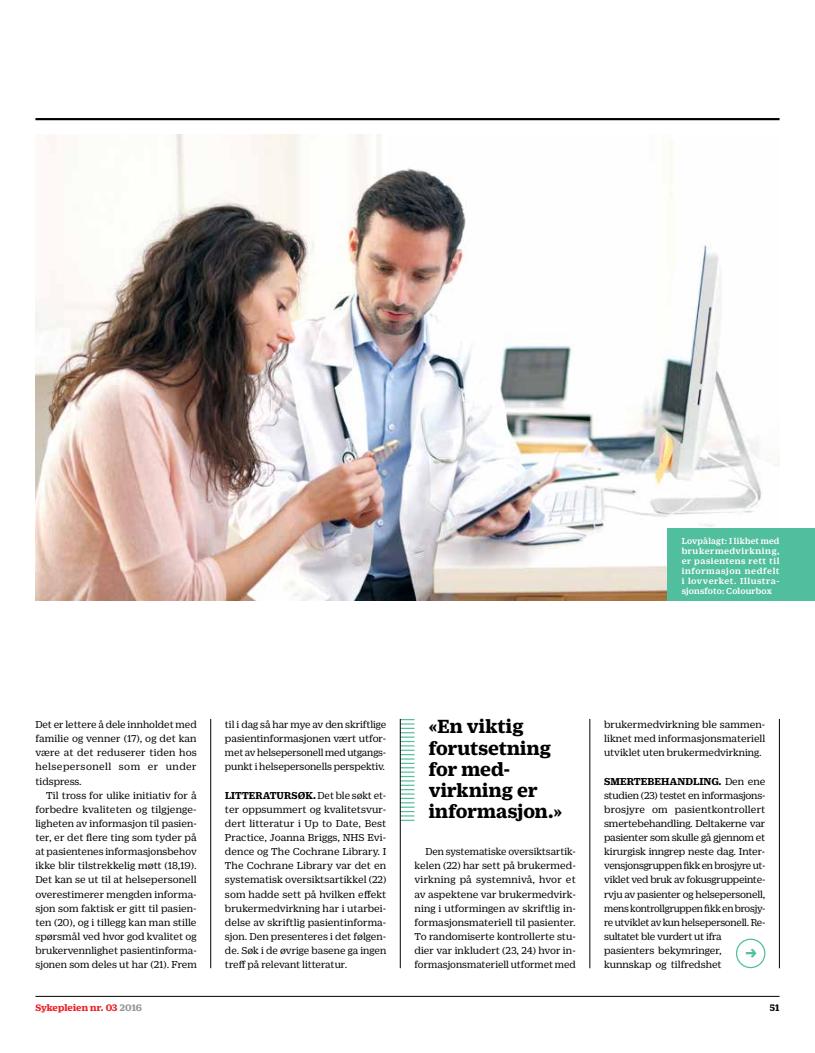
<style>
.page{position:relative;width:815px;height:1053px;background:#fff}
.page>*{position:absolute;margin:0;border:0;box-sizing:border-box;transform-origin:0 0}
.t1{font:700 22.5px "Morgan Sans Cond";color:#51be9d}
.t2{font:700 20.62px/21.2px "Duplicate Ionic";letter-spacing:.005em;color:#000}
.t3{font:10.88px/14.1px "Duplicate Ionic";letter-spacing:-.015em;color:#000;text-align:justify}
.t4{font:700 10.25px "Duplicate Ionic";color:#ed1d24}
.t5{font:700 10.25px "Duplicate Ionic";color:#000}
.t6{font:500 9.38px/10px "Duplicate Ionic";letter-spacing:.04em;color:#fff;text-align:justify}
.s1{font-weight:700}
.s2{color:#939598}
</style>
<div class="page">
<hr style="left:35px;top:996px;width:745px;height:1px;background:#000">
<hr style="left:35px;top:118px;width:745px;height:2px;background:#000">
<img style="left:35px;top:134px;width:745px;height:466px">
<svg style="left:401px;top:719px;width:14px;height:101px"></svg>
<div style="left:668px;top:528px;width:147px;height:72px;background:#51be9d"></div>
<div style="left:736px;top:938px;width:29px;height:30px;border:1px solid #51be9d;border-radius:50%"></div>
<hr style="left:779px;top:719px;width:1px;height:249px;background:#000">
<hr style="left:210px;top:719px;width:1px;height:249px;background:#000">
<hr style="left:400px;top:719px;width:1px;height:249px;background:#000">
<hr style="left:590px;top:719px;width:1px;height:249px;background:#000">
<p class="t6" style="left:682px;top:534px;width:99px">Lovpålagt: I likhet med brukermedvirkning, er pasientens rett til informasjon nedfelt i lovverket. Illustra&shy;sjonsfoto: Colourbox</p>
<p class="t3" style="left:35px;top:716px;width:163px">Det er lettere å dele innholdet med familie og venner (17), og det kan være at det reduserer tiden hos helsepersonell som er under tidspress.</p>
<p class="t3" style="left:35px;top:787px;width:163px;text-indent:11px">Til tross for ulike initiativ for å forbedre kvaliteten og tilgjenge&shy;ligheten av informasjon til pasien&shy;ter, er det flere ting som tyder på at pasientenes informasjonsbehov ikke blir tilstrekkelig møtt (18,19).<br>Det kan se ut til at helsepersonell overestimerer mengden informa&shy;sjon som faktisk er gitt til pasien&shy;ten (20), og i tillegg kan man stille spørsmål ved hvor god kvalitet og brukervennlighet pasientinforma&shy;sjonen som deles ut har (21). Frem</p>
<p class="t3" style="left:225px;top:716px;width:163px">til i dag så har mye av den skriftlige pasientinformasjonen vært utfor&shy;met av helsepersonell med utgangs&shy;punkt i helsepersonells perspektiv.</p>
<p class="t3" style="left:225px;top:787px;width:163px"><span class="s1">LITTERATURSØK.</span>Det ble søkt et&shy;ter oppsummert og kvalitetsvur&shy;dert litteratur i Up to Date, Best Practice, Joanna Briggs, NHS Evi&shy;dence og The Cochrane Library. I The Cochrane Library var det en systematisk oversiktsartikkel (22) som hadde sett på hvilken effekt brukermedvirkning har i utarbei&shy;delse av skriftlig pasientinforma&shy;sjon. Den presenteres i det følgen&shy;de. Søk i de øvrige basene ga ingen treff på relevant litteratur.</p>
<h2 class="t2" style="left:429px;top:714px;width:135px">«En viktig forutsetning for med&shy;virkning er informasjon.»</h2>
<p class="t3" style="left:415px;top:843px;width:163px;text-indent:11px">Den systematiske oversiktsartik&shy;kelen (22) har sett på brukermed&shy;virkning på systemnivå, hvor et av aspektene var brukermedvirk&shy;ning i utformingen av skriftlig in&shy;formasjonsmateriell til pasienter.<br>To randomiserte kontrollerte stu&shy;dier var inkludert (23, 24) hvor in&shy;formasjonsmateriell utformet med</p>
<p class="t3" style="left:604px;top:716px;width:163px">brukermedvirkning ble sammen&shy;liknet med informasjonsmateriell utviklet uten brukermedvirkning.</p>
<p class="t3" style="left:604px;top:773px;width:163px;text-align:left"><span class="s1">SMERTEBEHANDLING.</span> Den ene studien (23) testet en informasjons&shy;brosjyre om pasientkontrollert smertebehandling. Deltakerne var pasienter som skulle gå gjennom et kirurgisk inngrep neste dag. Inter&shy;vensjonsgruppen fikk en brosjyre ut&shy;viklet ved bruk av fokusgruppeinte&shy;rvju av pasienter og helsepersonell, mens kontrollgruppen fikk en brosjy&shy;re utviklet av kun helsepersonell. Re&shy;sultatet ble vurdert ut ifra pasienters bekymringer, kunnskap og tilfredshet</p>
<h1 class="t1" style="left:745px;top:939px;width:14px">→</h1>
<p class="t4" style="left:35px;top:999px;width:108px">Sykepleien nr. 03 <span class="s2">2016</span></p>
<p class="t5" style="left:770px;top:999px;width:11px">51</p>
</div>
